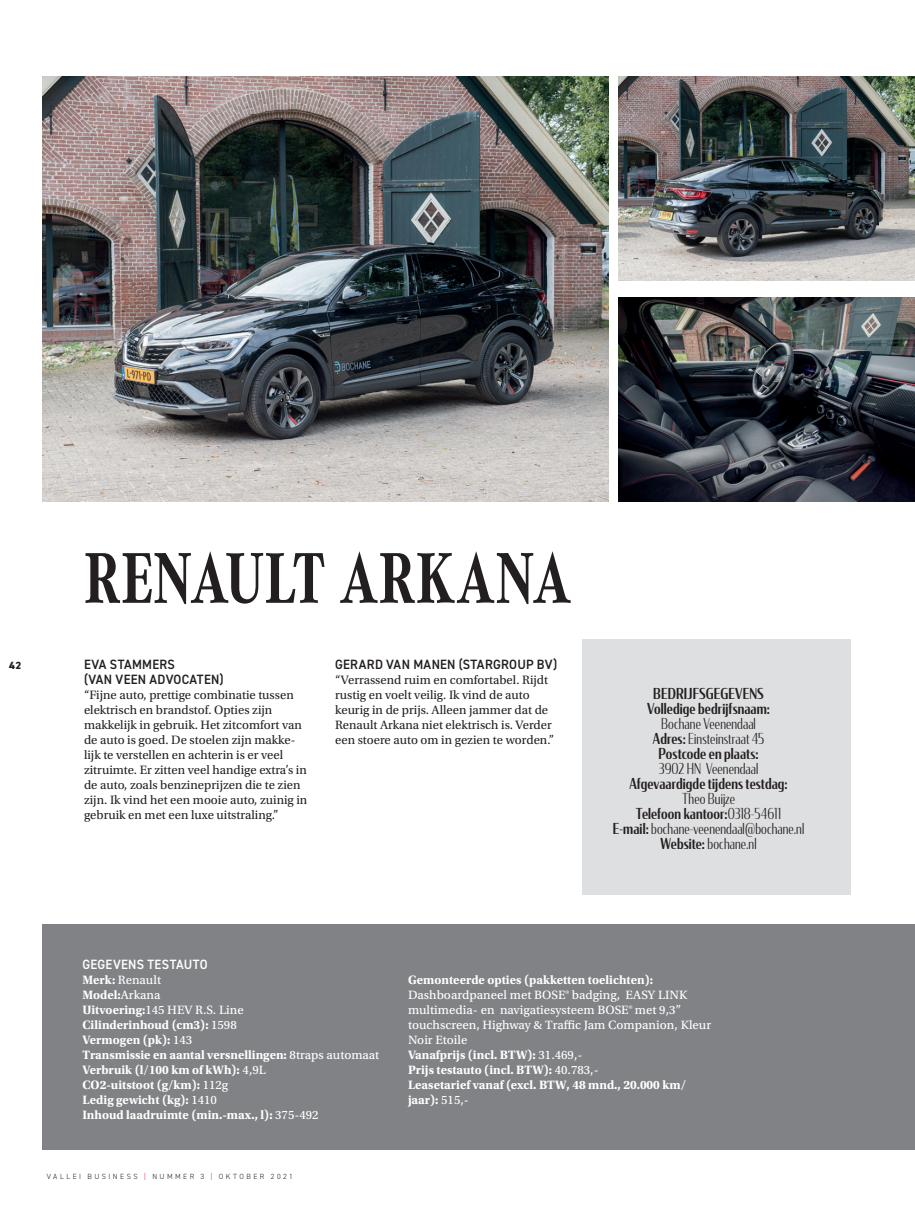
<style>
.page{position:relative;width:915px;height:1212px;background:#fff}
.page>*{position:absolute;margin:0;border:0;box-sizing:border-box;transform-origin:0 0}
.t1{font:700 74.4px "Corporate A Cond Pro";letter-spacing:.005em;color:#231f20;scale:.95 1}
.t2{font:300 15px/15px "Condor Cond";letter-spacing:.01em;color:#231f20;text-align:center;scale:.95 1}
.t3{font:500 15px/15px "Condor Cond";letter-spacing:.01em;color:#231f20;text-align:center;scale:.95 1}
.t4{font:600 13.5px/15px "DIN2014";letter-spacing:.02em;color:#231f20;scale:.95 1}
.t5{font:600 13.5px "DIN2014";letter-spacing:.02em;color:#fff;scale:.95 1}
.t6{font:12.75px/15px "Utopia Std";color:#231f20}
.t7{font:700 12.75px/15px "Utopia Std";color:#fff}
.t8{font:12.75px/15px "Utopia Std Capt";color:#fff}
.t9{font:800 10.5px "DIN2014";color:#231f20}
.t10{font:300 7.5px "DIN2014";letter-spacing:.325em;color:#231f20}
.s1{font-weight:500}
.s2{font-family:"Utopia Std";font-weight:700}
.s3{font-family:"Utopia Std Capt";font-weight:400}
.s4{color:#d81c23}
</style>
<div class="page">
<div style="left:581px;top:639px;width:268px;height:255px;background:#dedfe0"></div>
<div style="left:43px;top:924px;width:871px;height:225px;background:#808285"></div>
<img style="left:43px;top:77px;width:565px;height:425px">
<img style="left:618px;top:77px;width:296px;height:204px">
<img style="left:618px;top:298px;width:296px;height:204px">
<h1 class="t1" style="left:84px;top:527px;width:514px">RENAULT ARKANA</h1>
<p class="t9" style="left:9px;top:658px;width:14px">42</p>
<p class="t4" style="left:84px;top:657px;width:148px">EVA STAMMERS<br>(VAN VEEN ADVOCATEN)</p>
<p class="t6" style="left:84px;top:688px;width:225px">“Fijne auto, prettige combinatie tussen elektrisch en brandstof. Opties zijn makkelijk in gebruik. Het zitcomfort van de auto is goed. De stoelen zijn makke&shy;lijk te verstellen en achterin is er veel zitruimte. Er zitten veel handige extra’s in de auto, zoals benzineprijzen die te zien zijn. Ik vind het een mooie auto, zuinig in gebruik en met een luxe uitstraling.”</p>
<p class="t4" style="left:335px;top:657px;width:235px">GERARD VAN MANEN (STARGROUP BV)</p>
<p class="t6" style="left:335px;top:673px;width:220px">“Verrassend ruim en comfortabel. Rijdt rustig en voelt veilig. Ik vind de auto keurig in de prijs. Alleen jammer dat de Renault Arkana niet elektrisch is. Verder een stoere auto om in gezien te worden.”</p>
<p class="t3" style="left:647px;top:686px;width:131px">BEDRIJFSGEGEVENS<br>Volledige bedrijfsnaam:</p>
<p class="t2" style="left:652px;top:716px;width:119px">Bochane Veenendaal<br><span class="s1">Adres:</span> Einsteinstraat 45<br><span class="s1">Postcode en plaats:</span></p>
<p class="t2" style="left:658px;top:761px;width:106px">3902 HN Veenendaal</p>
<p class="t3" style="left:629px;top:776px;width:168px">Afgevaardigde tijdens testdag:</p>
<p class="t2" style="left:612px;top:791px;width:203px">Theo Buijze<br><span class="s1">Telefoon kantoor:</span>0318-54611<br><span class="s1">E-mail:</span> bochane-veenendaal@bochane.nl<br><span class="s1">Website:</span> bochane.nl</p>
<p class="t5" style="left:82px;top:955px;width:133px">GEGEVENS TESTAUTO</p>
<p class="t8" style="left:82px;top:973px;width:80px"><span class="s2">Merk:</span> Renault</p>
<p class="t7" style="left:82px;top:987px;width:80px">Model:<span class="s3">Arkana</span></p>
<p class="t8" style="left:82px;top:1003px;width:163px"><span class="s2">Uitvoering:</span>145 HEV R.S. Line</p>
<p class="t7" style="left:82px;top:1017px;width:298px">Cilinderinhoud (cm3): <span class="s3">1598<br></span>Vermogen (pk): <span class="s3">143<br></span>Transmissie en aantal versnellingen: <span class="s3">8traps automaat<br></span>Verbruik (l/100 km of kWh): <span class="s3">4,9L<br></span>CO2-uitstoot (g/km): <span class="s3">112g<br></span>Ledig gewicht (kg): <span class="s3">1410<br></span>Inhoud laadruimte (min.-max., l): <span class="s3">375-492</span></p>
<p class="t10" style="left:47px;top:1172px;width:247px">VALLEI BUSINESS <span class="s4">|</span> NUMMER 3 <span class="s4">|</span> OKTOBER 2021</p>
<p class="t7" style="left:408px;top:972px;width:246px">Gemonteerde opties (pakketten toelichten):</p>
<p class="t8" style="left:408px;top:988px;width:304px">Dashboardpaneel met BOSE® badging, EASY LINK multimedia- en navigatiesysteem BOSE® met 9,3” touchscreen, Highway &amp; Traffic Jam Companion, Kleur Noir Etoile</p>
<p class="t7" style="left:408px;top:1047px;width:279px">Vanafprijs (incl. BTW): <span class="s3">31.469,-<br></span>Prijs testauto (incl. BTW): <span class="s3">40.783,-<br></span>Leasetarief vanaf (excl. BTW, 48 mnd., 20.000 km/ jaar): <span class="s3">515,-</span></p>
</div>
